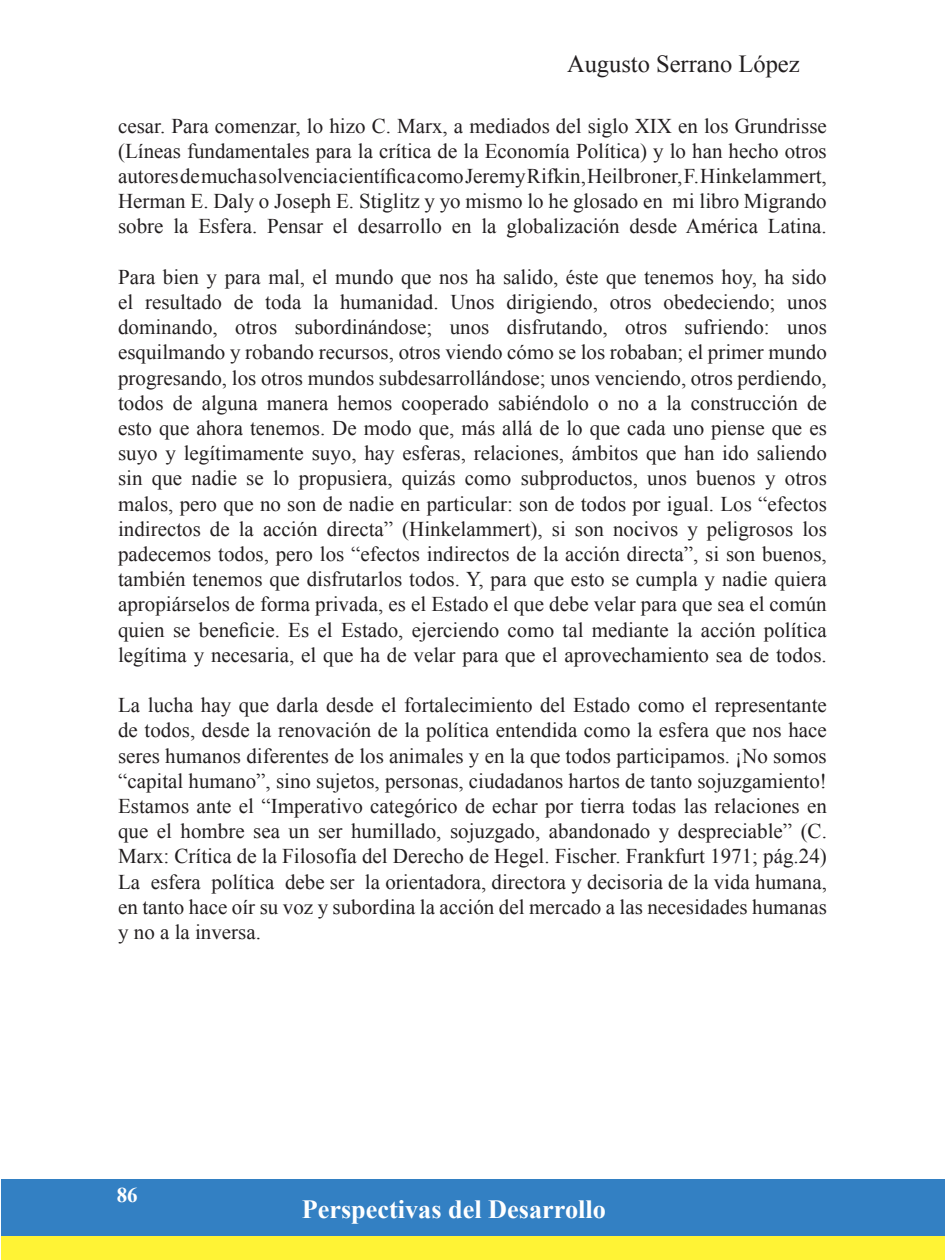
<style>
.page{position:relative;width:945px;height:1260px;background:#fff}
.page>*{position:absolute;margin:0;border:0;box-sizing:border-box;transform-origin:0 0}
.t1{font:700 26.25px "Times New Roman";color:#fff}
.t2{font:24.5px "Times New Roman";color:#231f20}
.t3{font:21px/25.2px "Times New Roman";color:#231f20;text-align:justify}
.t4{font:700 21px "Times New Roman";color:#fff}
</style>
<div class="page">
<div style="left:2px;top:1179px;width:943px;height:81px;background:#3380c3"></div>
<div style="left:2px;top:1236px;width:943px;height:24px;background:#fff335"></div>
<p class="t2" style="left:567px;top:47px;width:234px">Augusto Serrano López</p>
<p class="t3" style="left:118px;top:112px;width:710px">cesar. Para comenzar, lo hizo C. Marx, a mediados del siglo XIX en los Grundrisse (Líneas fundamentales para la crítica de la Economía Política) y lo han hecho otros autores de mucha solvencia científica como Jeremy Rifkin, Heilbroner, F. Hinkelammert, Herman E. Daly o Joseph E. Stiglitz y yo mismo lo he glosado en mi libro Migrando sobre la Esfera. Pensar el desarrollo en la globalización desde América Latina.</p>
<p class="t3" style="left:118px;top:264px;width:710px">Para bien y para mal, el mundo que nos ha salido, éste que tenemos hoy, ha sido el resultado de toda la humanidad. Unos dirigiendo, otros obedeciendo; unos dominando, otros subordinándose; unos disfrutando, otros sufriendo: unos esquilmando y robando recursos, otros viendo cómo se los robaban; el primer mundo progresando, los otros mundos subdesarrollándose; unos venciendo, otros perdiendo, todos de alguna manera hemos cooperado sabiéndolo o no a la construcción de esto que ahora tenemos. De modo que, más allá de lo que cada uno piense que es suyo y legítimamente suyo, hay esferas, relaciones, ámbitos que han ido saliendo sin que nadie se lo propusiera, quizás como subproductos, unos buenos y otros malos, pero que no son de nadie en particular: son de todos por igual. Los “efectos indirectos de la acción directa” (Hinkelammert), si son nocivos y peligrosos los padecemos todos, pero los “efectos indirectos de la acción directa”, si son buenos, también tenemos que disfrutarlos todos. Y, para que esto se cumpla y nadie quiera apropiárselos de forma privada, es el Estado el que debe velar para que sea el común quien se beneficie. Es el Estado, ejerciendo como tal mediante la acción política legítima y necesaria, el que ha de velar para que el aprovechamiento sea de todos.</p>
<p class="t3" style="left:118px;top:692px;width:710px">La lucha hay que darla desde el fortalecimiento del Estado como el representante de todos, desde la renovación de la política entendida como la esfera que nos hace seres humanos diferentes de los animales y en la que todos participamos. ¡No somos “capital humano”, sino sujetos, personas, ciudadanos hartos de tanto sojuzgamiento!<br>Estamos ante el “Imperativo categórico de echar por tierra todas las relaciones en que el hombre sea un ser humillado, sojuzgado, abandonado y despreciable” (C.<br>Marx: Crítica de la Filosofía del Derecho de Hegel. Fischer. Frankfurt 1971; pág.24)<br>La esfera política debe ser la orientadora, directora y decisoria de la vida humana, en tanto hace oír su voz y subordina la acción del mercado a las necesidades humanas y no a la inversa.</p>
<p class="t4" style="left:117px;top:1180px;width:22px">86</p>
<p class="t1" style="left:302px;top:1191px;width:306px">Perspectivas del Desarrollo</p>
</div>
